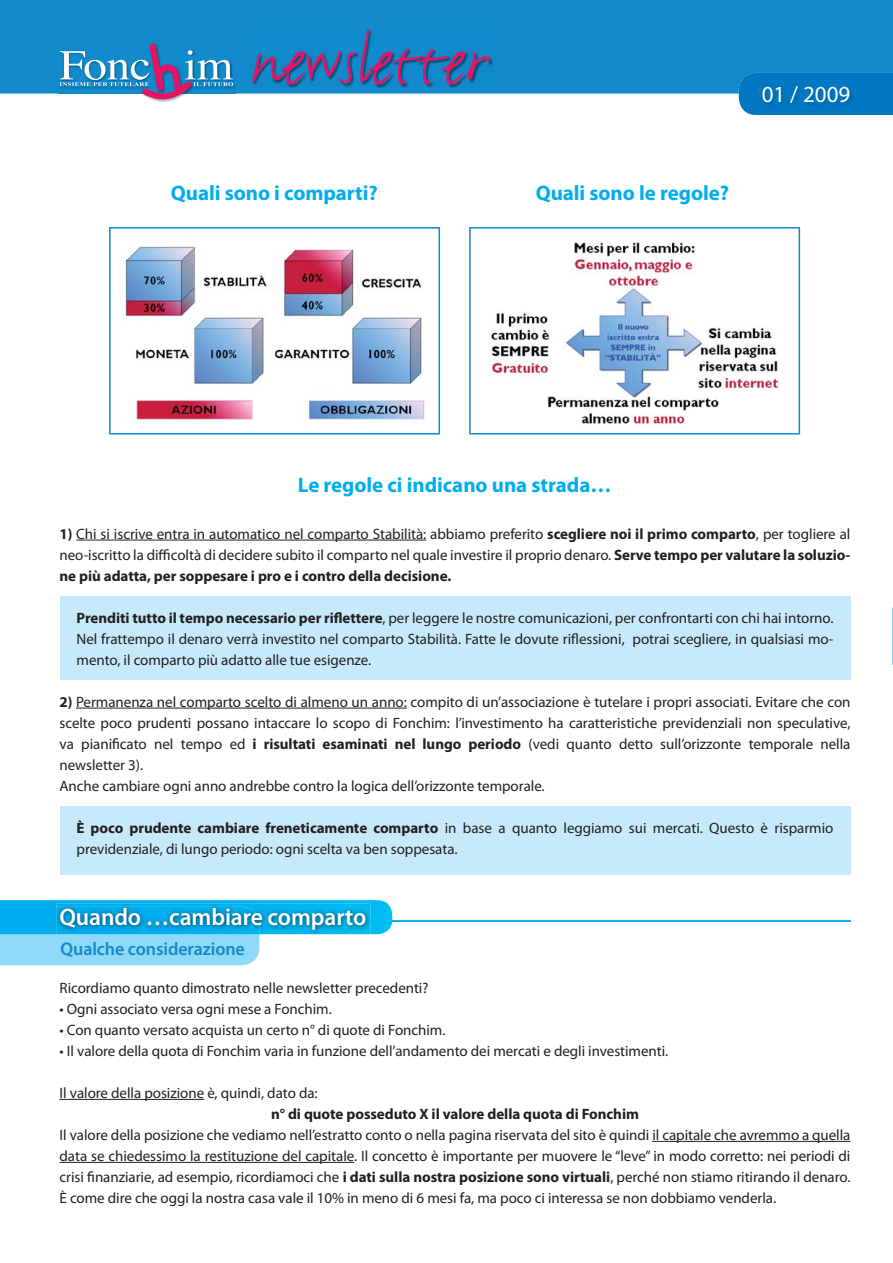
<style>
.page{position:relative;width:893px;height:1263px;background:#fff}
.page>*{position:absolute;margin:0;border:0;box-sizing:border-box;transform-origin:0 0}
.t1{font:75px "FF Justlefthand";letter-spacing:.01em;color:#e21665}
.t2{font:600 24px "Myriad Pro";letter-spacing:-.005em;color:#fff}
.t3{font:23.1px "Myriad Pro";color:#fff}
.t4{font:700 21px "Myriad Pro";letter-spacing:-.005em;color:#00aeef}
.t5{font:600 18.3px "Myriad Pro";letter-spacing:-.005em;color:#108acb}
.t6{font:15px/21px "Myriad Pro";letter-spacing:-.005em;color:#231f20;text-align:justify}
.t7{font:700 15px "Myriad Pro";letter-spacing:-.005em;color:#231f20}
.s1{font-weight:700}
</style>
<div class="page">
<div style="left:0;top:0;width:893px;height:94px;background:#108acb"></div>
<img style="left:59px;top:43px;width:177px;height:59px">
<svg style="left:60px;top:44px;width:173px;height:57px"></svg>
<img style="left:252px;top:29px;width:241px;height:59px">
<hr style="left:352px;top:921px;width:498px;height:1px;background:#00b9f2">
<svg style="left:892px;top:607px;width:1px;height:58px"></svg>
<img style="left:109px;top:227px;width:331px;height:207px">
<svg style="left:469px;top:227px;width:331px;height:207px"></svg>
<div style="left:60px;top:596px;width:790px;height:84px;background:#c7eafb"></div>
<div style="left:60px;top:807px;width:790px;height:68px;background:#c7eafb"></div>
<hr style="left:76px;top:540px;width:350px;height:1px;background:#231f20">
<hr style="left:76px;top:708px;width:331px;height:1px;background:#231f20">
<hr style="left:60px;top:1099px;width:144px;height:1px;background:#231f20">
<hr style="left:652px;top:1141px;width:198px;height:1px;background:#231f20">
<hr style="left:60px;top:1162px;width:294px;height:1px;background:#231f20">
<svg style="left:0;top:900px;width:392px;height:65px"></svg>
<img style="left:56px;top:907px;width:203px;height:27px">
<div style="left:739px;top:73px;width:154px;height:42px;background:#0077c0"></div>
<img style="left:762px;top:86px;width:91px;height:21px">
<h1 class="t1" style="left:251px;top:34px;width:238px">newsletter</h1>
<h3 class="t4" style="left:171px;top:185px;width:209px">Quali sono i comparti?</h3>
<h3 class="t4" style="left:536px;top:185px;width:195px">Quali sono le regole?</h3>
<h3 class="t3" style="left:762px;top:86px;width:90px">01 / 2009</h3>
<h3 class="t4" style="left:298px;top:477px;width:315px">Le regole ci indicano una strada…</h3>
<p class="t6" style="left:60px;top:525px;width:792px"><span class="s1">1)</span> Chi si iscrive entra in automatico nel comparto Stabilità: abbiamo preferito <span class="s1">scegliere noi il primo comparto</span>, per togliere al neo-iscritto la difficoltà di decidere subito il comparto nel quale investire il proprio denaro. <span class="s1">Serve tempo per valutare la soluzio&shy;ne più adatta, per soppesare i pro e i contro della decisione.</span></p>
<p class="t6" style="left:77px;top:609px;width:758px"><span class="s1">Prenditi tutto il tempo necessario per riflettere</span>, per leggere le nostre comunicazioni, per confrontarti con chi hai intorno.<br>Nel frattempo il denaro verrà investito nel comparto Stabilità. Fatte le dovute riflessioni, potrai scegliere, in qualsiasi mo&shy;mento, il comparto più adatto alle tue esigenze.</p>
<p class="t6" style="left:60px;top:693px;width:792px;text-align:left"><span class="s1">2)</span> Permanenza nel comparto scelto di almeno un anno: compito di un’associazione è tutelare i propri associati. Evitare che con scelte poco prudenti possano intaccare lo scopo di Fonchim: l’investimento ha caratteristiche previdenziali non speculative, va pianificato nel tempo ed <span class="s1">i risultati esaminati nel lungo periodo</span> (vedi quanto detto sull’orizzonte temporale nella newsletter 3).<br>Anche cambiare ogni anno andrebbe contro la logica dell’orizzonte temporale.</p>
<p class="t6" style="left:77px;top:819px;width:758px"><span class="s1">È poco prudente cambiare freneticamente comparto</span> in base a quanto leggiamo sui mercati. Questo è risparmio previdenziale, di lungo periodo: ogni scelta va ben soppesata.</p>
<h2 class="t2" style="left:60px;top:908px;width:308px">Quando …cambiare comparto</h2>
<p class="t5" style="left:61px;top:941px;width:186px">Qualche considerazione</p>
<p class="t6" style="left:60px;top:979px;width:370px">Ricordiamo quanto dimostrato nelle newsletter precedenti?</p>
<p class="t6" style="left:60px;top:1000px;width:274px">• Ogni associato versa ogni mese a Fonchim.</p>
<p class="t6" style="left:60px;top:1021px;width:387px">• Con quanto versato acquista un certo n° di quote di Fonchim.</p>
<p class="t6" style="left:60px;top:1042px;width:610px">• Il valore della quota di Fonchim varia in funzione dell’andamento dei mercati e degli investimenti.</p>
<p class="t6" style="left:60px;top:1084px;width:260px">Il valore della posizione è, quindi, dato da:</p>
<p class="t7" style="left:271px;top:1108px;width:369px">n° di quote posseduto X il valore della quota di Fonchim</p>
<p class="t6" style="left:60px;top:1126px;width:792px">Il valore della posizione che vediamo nell’estratto conto o nella pagina riservata del sito è quindi il capitale che avremmo a quella data se chiedessimo la restituzione del capitale. Il concetto è importante per muovere le “leve” in modo corretto: nei periodi di crisi finanziarie, ad esempio, ricordiamoci che <span class="s1">i dati sulla nostra posizione sono virtuali</span>, perché non stiamo ritirando il denaro.<br>È come dire che oggi la nostra casa vale il 10% in meno di 6 mesi fa, ma poco ci interessa se non dobbiamo venderla.</p>
</div>
